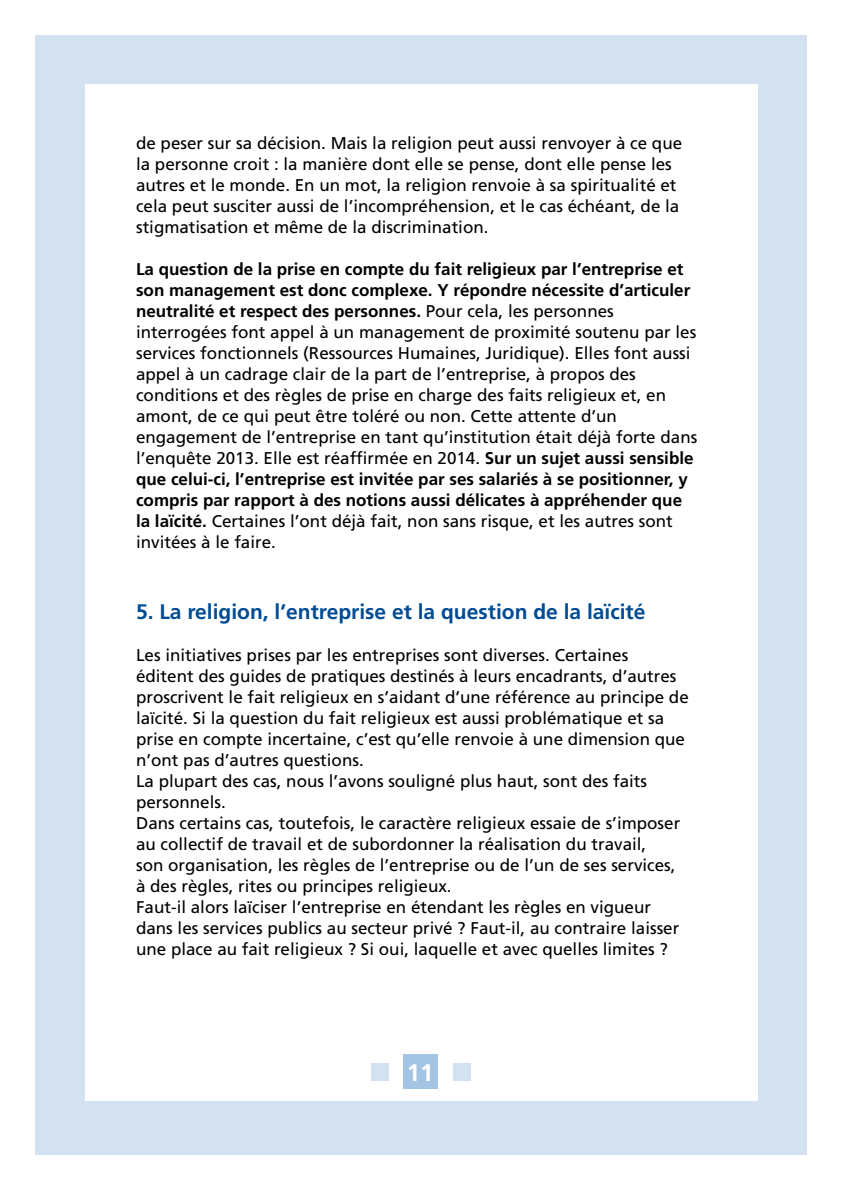
<style>
.page{position:relative;width:842px;height:1191px;background:#fff}
.page>*{position:absolute;margin:0;border:0;box-sizing:border-box;transform-origin:0 0}
.t1{font:700 24px "Frutiger";color:#fff}
.t2{font:700 21px "Frutiger";color:#004b93}
.t3{font:17px/21px "Frutiger";color:#000}
.s1{font-weight:700}
</style>
<div class="page">
<div style="left:35px;top:35px;width:771px;height:1120px;background:#d4e1f1"></div>
<div style="left:85px;top:85px;width:672px;height:1015px;background:#fff"></div>
<div style="left:454px;top:1063px;width:17px;height:17px;background:#d4e1f1"></div>
<div style="left:371px;top:1063px;width:17px;height:17px;background:#d4e1f1"></div>
<div style="left:404px;top:1054px;width:34px;height:35px;background:#a4c4e4"></div>
<p class="t3" style="left:136px;top:133px;width:548px">de peser sur sa décision. Mais la religion peut aussi renvoyer à ce que la personne croit : la manière dont elle se pense, dont elle pense les autres et le monde. En un mot, la religion renvoie à sa spiritualité et cela peut susciter aussi de l’incompréhension, et le cas échéant, de la stigmatisation et même de la discrimination.</p>
<p class="t3" style="left:136px;top:259px;width:563px"><span class="s1">La question de la prise en compte du fait religieux par l’entreprise et son management est donc complexe. Y répondre nécessite d’articuler neutralité et respect des personnes.</span> Pour cela, les personnes interrogées font appel à un management de proximité soutenu par les services fonctionnels (Ressources Humaines, Juridique). Elles font aussi appel à un cadrage clair de la part de l’entreprise, à propos des conditions et des règles de prise en charge des faits religieux et, en amont, de ce qui peut être toléré ou non. Cette attente d’un engagement de l’entreprise en tant qu’institution était déjà forte dans l’enquête 2013. Elle est réaffirmée en 2014. <span class="s1">Sur un sujet aussi sensible que celui-ci, l’entreprise est invitée par ses salariés à se positionner, y compris par rapport à des notions aussi délicates à appréhender que la laïcité.</span> Certaines l’ont déjà fait, non sans risque, et les autres sont invitées à le faire.</p>
<p class="t2" style="left:136px;top:599px;width:511px">5. La religion, l’entreprise et la question de la laïcité</p>
<p class="t3" style="left:136px;top:644px;width:554px">Les initiatives prises par les entreprises sont diverses. Certaines éditent des guides de pratiques destinés à leurs encadrants, d’autres proscrivent le fait religieux en s’aidant d’une référence au principe de laïcité. Si la question du fait religieux est aussi problématique et sa prise en compte incertaine, c’est qu’elle renvoie à une dimension que n’ont pas d’autres questions.<br>La plupart des cas, nous l’avons souligné plus haut, sont des faits personnels.<br>Dans certains cas, toutefois, le caractère religieux essaie de s’imposer au collectif de travail et de subordonner la réalisation du travail,<br>son organisation, les règles de l’entreprise ou de l’un de ses services, à des règles, rites ou principes religieux.<br>Faut-il alors laïciser l’entreprise en étendant les règles en vigueur dans les services publics au secteur privé ? Faut-il, au contraire laisser une place au fait religieux ? Si oui, laquelle et avec quelles limites ?</p>
<h1 class="t1" style="left:407px;top:1058px;width:28px">11</h1>
</div>
